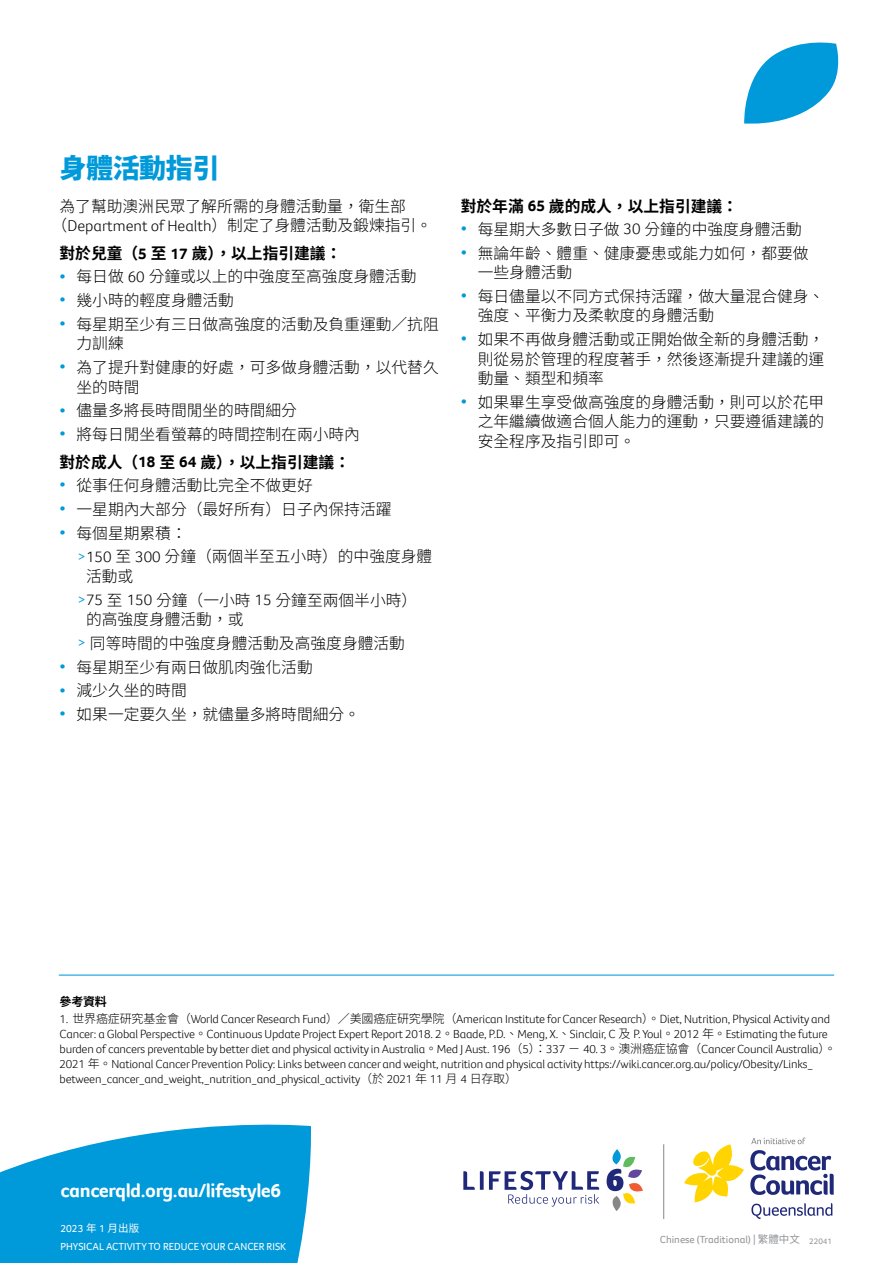
<style>
.page{position:relative;width:893px;height:1263px;background:#fff}
.page>*{position:absolute;margin:0;border:0;box-sizing:border-box;transform-origin:0 0}
.H2_DkBlue{font:900 27px "Noto Sans CJ Ktc";letter-spacing:-.015em;color:#0099da}
.t1{font:700 19.5px "Foco CC";letter-spacing:-.02em;color:#fff}
.H2_DkBlue-2{font:300 15.75px/19.5px "Noto Sans CJ Ktc";color:#000}
.Bullets{font:300 15.75px/19.5px "Noto Sans CJ Ktc";color:#000}
.H2_DkBlue-3{font:700 15.75px "Noto Sans CJ Ktc";color:#000}
.H2_DkBlue-4{font:300 12px/15px "Foco CC";letter-spacing:-.015em;color:#000}
.H2_DkBlue-5{font:700 12px "Noto Sans CJ Ktc";color:#000}
.t2{font:10.5px "Foco CC";color:#fff}
.t3{font:10.5px "Foco CC";color:#939598}
.t4{font:8.25px "Foco CC";color:#939598}
.s1{font-family:"Foco CC"}
.s2{font-family:"Foco CC";font-weight:700;color:#0099da}
.s3{font-family:"Foco CC";color:#0099da}
.s4{font-family:"Noto Sans CJ Ktc"}
</style>
<div class="page">
<svg style="left:463px;top:1171px;width:136px;height:35px"></svg>
<svg style="left:684px;top:1144px;width:60px;height:58px"></svg>
<svg style="left:750px;top:1150px;width:84px;height:45px"></svg>
<svg style="left:751px;top:1203px;width:81px;height:16px"></svg>
<hr style="left:663px;top:1144px;width:1px;height:75px;background:#878787">
<svg style="left:607px;top:1149px;width:36px;height:62px"></svg>
<svg style="left:751px;top:1137px;width:54px;height:7px"></svg>
<svg style="left:744px;top:42px;width:95px;height:82px"></svg>
<svg style="left:0;top:1124px;width:311px;height:139px;background:#1da4de"></svg>
<hr style="left:59px;top:974px;width:775px;height:1px;background:#0099da">
<p class="H2_DkBlue" style="left:60px;top:153px;width:161px">身體活動指引</p>
<p class="H2_DkBlue-2" style="left:52px;top:197px;width:382px;line-height:18.8px;text-indent:8px">為了幫助澳洲民眾了解所需的身體活動量，衛生部（<span class="s1">Department of Health</span>）制定了身體活動及鍛煉指引。</p>
<p class="H2_DkBlue-3" style="left:60px;top:245px;width:283px">對於兒童（<span class="s1">5</span> 至 <span class="s1">17</span> 歲），以上指引建議：</p>
<p class="H2_DkBlue-2" style="left:60px;top:267px;width:358px"><span class="s2">•</span> 每日做 <span class="s1">60</span> 分鐘或以上的中強度至高強度身體活動</p>
<p class="H2_DkBlue-2" style="left:60px;top:291px;width:176px"><span class="s2">•</span> 幾小時的輕度身體活動</p>
<p class="H2_DkBlue-2" style="left:77px;top:315px;width:364px;text-indent:-17px"><span class="s2">•</span> 每星期至少有三日做高強度的活動及負重運動／抗阻力訓練</p>
<p class="H2_DkBlue-2" style="left:77px;top:358px;width:364px;text-indent:-17px"><span class="s2">•</span> 為了提升對健康的好處，可多做身體活動，以代替久坐的時間</p>
<p class="H2_DkBlue-2" style="left:60px;top:401px;width:239px"><span class="s2">•</span> 儘量多將長時間閒坐的時間細分</p>
<p class="H2_DkBlue-2" style="left:60px;top:425px;width:302px"><span class="s2">•</span> 將每日閒坐看螢幕的時間控制在兩小時內</p>
<p class="H2_DkBlue-3" style="left:60px;top:453px;width:292px">對於成人（<span class="s1">18</span> 至 <span class="s1">64</span> 歲），以上指引建議：</p>
<p class="H2_DkBlue-2" style="left:60px;top:476px;width:255px"><span class="s2">•</span> 從事任何身體活動比完全不做更好</p>
<p class="H2_DkBlue-2" style="left:60px;top:500px;width:334px"><span class="s2">•</span> 一星期內大部分（最好所有）日子內保持活躍</p>
<p class="H2_DkBlue-2" style="left:60px;top:523px;width:129px"><span class="s2">•</span> 每個星期累積：</p>
<p class="Bullets" style="left:86px;top:547px;width:348px;text-indent:-9px"><span class="s3">&gt;</span><span class="s1">150</span> 至 <span class="s1">300</span> 分鐘（兩個半至五小時）的中強度身體活動或</p>
<p class="Bullets" style="left:86px;top:590px;width:333px;text-indent:-9px"><span class="s3">&gt;</span><span class="s1">75</span> 至 <span class="s1">150</span> 分鐘（一小時 <span class="s1">15</span> 分鐘至兩個半小時）的高強度身體活動，或</p>
<p class="Bullets" style="left:78px;top:634px;width:329px"><span class="s3">&gt;</span> 同等時間的中強度身體活動及高強度身體活動</p>
<p class="H2_DkBlue-2" style="left:60px;top:657px;width:255px"><span class="s2">•</span> 每星期至少有兩日做肌肉強化活動</p>
<p class="H2_DkBlue-2" style="left:60px;top:681px;width:129px"><span class="s2">•</span> 減少久坐的時間</p>
<p class="H2_DkBlue-2" style="left:60px;top:705px;width:302px"><span class="s2">•</span> 如果一定要久坐，就儘量多將時間細分。</p>
<p class="H2_DkBlue-3" style="left:461px;top:197px;width:279px">對於年滿 <span class="s1">65</span> 歲的成人，以上指引建議：</p>
<p class="H2_DkBlue-2" style="left:461px;top:220px;width:343px"><span class="s2">•</span> 每星期大多數日子做 <span class="s1">30</span> 分鐘的中強度身體活動</p>
<p class="H2_DkBlue-2" style="left:478px;top:243px;width:332px;text-indent:-17px"><span class="s2">•</span> 無論年齡、體重、健康憂患或能力如何，都要做一些身體活動</p>
<p class="H2_DkBlue-2" style="left:478px;top:287px;width:348px;text-indent:-17px"><span class="s2">•</span> 每日儘量以不同方式保持活躍，做大量混合健身、強度、平衡力及柔軟度的身體活動</p>
<p class="H2_DkBlue-2" style="left:478px;top:330px;width:348px;text-align:justify;text-indent:-17px"><span class="s2">•</span> 如果不再做身體活動或正開始做全新的身體活動，則從易於管理的程度著手，然後逐漸提升建議的運動量、類型和頻率</p>
<p class="H2_DkBlue-2" style="left:478px;top:393px;width:348px;text-align:justify;text-indent:-17px"><span class="s2">•</span> 如果畢生享受做高強度的身體活動，則可以於花甲之年繼續做適合個人能力的運動，只要遵循建議的安全程序及指引即可。</p>
<p class="H2_DkBlue-5" style="left:60px;top:995px;width:49px">參考資料</p>
<p class="H2_DkBlue-4" style="left:60px;top:1011px;width:778px">1. <span class="s4">世界癌症研究基金會（</span>World Cancer Research Fund<span class="s4">）／美國癌症研究學院（</span>American Institute for Cancer Research<span class="s4">）。</span>Diet, Nutrition, Physical Activity and Cancer: a Global Perspective<span class="s4">。</span>Continuous Update Project Expert Report 2018. 2<span class="s4">。</span>Baade, P.D.<span class="s4">、</span>Meng, X.<span class="s4">、</span>Sinclair, C <span class="s4">及</span> P. Youl<span class="s4">。</span>2012 <span class="s4">年。</span>Estimating the future burden of cancers preventable by better diet and physical activity in Australia<span class="s4">。</span>Med J Aust. 196<span class="s4">（</span>5<span class="s4">）：</span>337 <span class="s4">－</span> 40. 3<span class="s4">。澳洲癌症協會（</span>Cancer Council Australia<span class="s4">）。</span>2021 <span class="s4">年。</span>National Cancer Prevention Policy: Links between cancer and weight, nutrition and physical activity https://wiki.cancer.org.au/policy/Obesity/Links_ between_cancer_and_weight,_nutrition_and_physical_activity<span class="s4">（於</span> 2021 <span class="s4">年</span> 11 <span class="s4">月</span> 4 <span class="s4">日存取）</span></p>
<p class="t1" style="left:60px;top:1177px;width:222px">cancerqld.org.au/lifestyle6</p>
<p class="t2" style="left:60px;top:1221px;width:80px">2023 <span class="s4">年</span> 1 <span class="s4">月出版</span></p>
<p class="t2" style="left:60px;top:1240px;width:227px">PHYSICAL ACTIVITY TO REDUCE YOUR CANCER RISK</p>
<p class="t3" style="left:660px;top:1232px;width:142px">Chinese (Traditional) | <span class="s4">繁體中文</span></p>
<p class="t4" style="left:809px;top:1236px;width:24px">22041</p>
</div>
